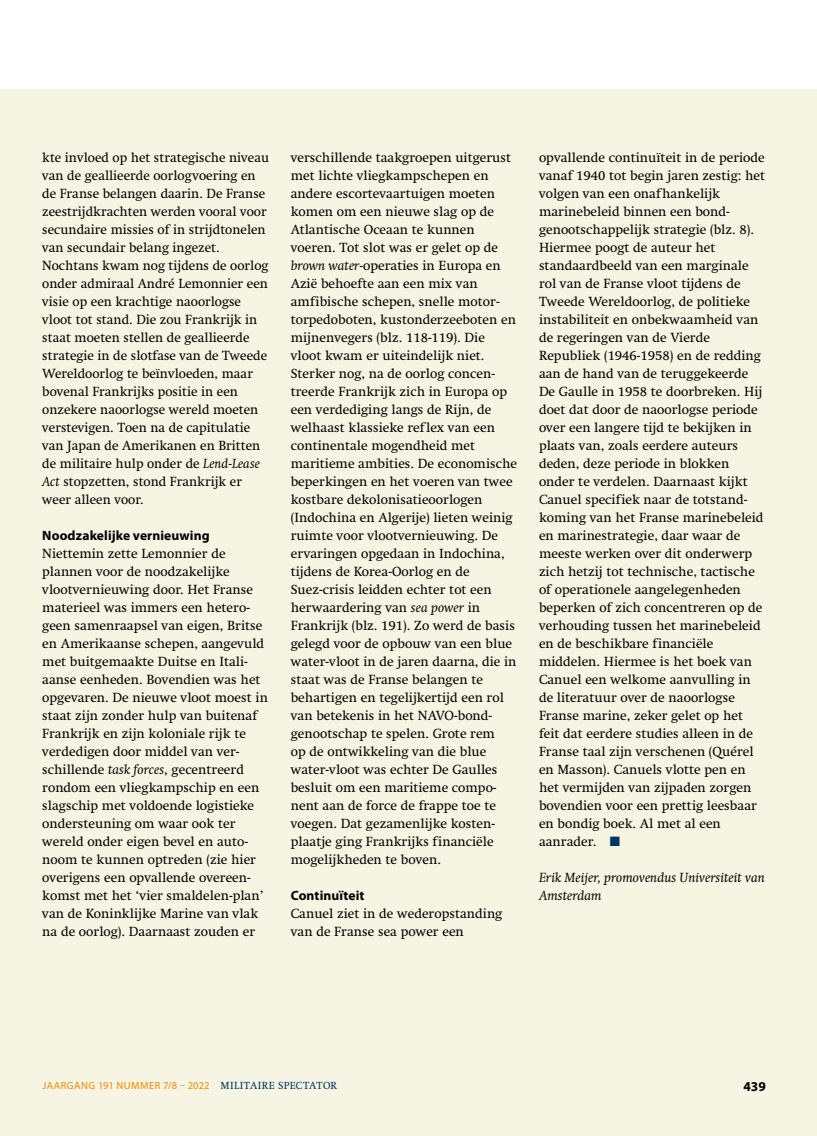
<style>
.page{position:relative;width:817px;height:1136px;background:#fff}
.page>*{position:absolute;margin:0;border:0;box-sizing:border-box;transform-origin:0 0}
.t1{font:13.5px/18px "Swift LT Std";color:#000}
.t2{font:italic 13.5px/18px "Swift LT Std";color:#000}
.t3{font:700 13.5px "Myriad Pro";letter-spacing:.005em;color:#000}
.t4{font:10.5px "Myriad Pro";letter-spacing:.045em;color:#f38a00}
.s1{font-style:italic}
.s2{color:#00355f}
.s3{font-family:"Swift LT Std";color:#00355f}
</style>
<div class="page">
<div style="left:0;top:89px;width:816px;height:1046px;background:#f6f4e2"></div>
<p class="t1" style="left:42px;top:149px;width:228px">kte invloed op het strategische niveau van de geallieerde oorlogvoering en de Franse belangen daarin. De Franse zeestrijdkrachten werden vooral voor secundaire missies of in strijdtonelen van secundair belang ingezet.<br>Nochtans kwam nog tijdens de oorlog onder admiraal André Lemonnier een visie op een krachtige naoorlogse vloot tot stand. Die zou Frankrijk in staat moeten stellen de geallieerde strategie in de slotfase van de Tweede Wereldoorlog te beïnvloeden, maar bovenal Frankrijks positie in een onzekere naoorlogse wereld moeten verstevigen. Toen na de capitulatie van Japan de Amerikanen en Britten de militaire hulp onder de <span class="s1">Lend-Lease Act</span> stopzetten, stond Frankrijk er weer alleen voor.</p>
<p class="t3" style="left:42px;top:527px;width:169px">Noodzakelijke vernieuwing</p>
<p class="t1" style="left:42px;top:545px;width:227px">Niettemin zette Lemonnier de plannen voor de noodzakelijke vlootvernieuwing door. Het Franse materieel was immers een hetero&shy;geen samenraapsel van eigen, Britse en Amerikaanse schepen, aangevuld met buitgemaakte Duitse en Itali&shy;aanse eenheden. Bovendien was het opgevaren. De nieuwe vloot moest in staat zijn zonder hulp van buitenaf Frankrijk en zijn koloniale rijk te verdedigen door middel van ver&shy;schillende <span class="s1">task forces</span>, gecentreerd rondom een vliegkampschip en een slagschip met voldoende logistieke ondersteuning om waar ook ter wereld onder eigen bevel en auto&shy;noom te kunnen optreden (zie hier overigens een opvallende overeen&shy;komst met het ‘vier smaldelen-plan’ van de Koninklijke Marine van vlak na de oorlog). Daarnaast zouden er</p>
<p class="t1" style="left:291px;top:149px;width:228px">verschillende taakgroepen uitgerust met lichte vliegkampschepen en andere escortevaartuigen moeten komen om een nieuwe slag op de Atlantische Oceaan te kunnen voeren. Tot slot was er gelet op de <span class="s1">brown water-</span>operaties in Europa en Azië behoefte aan een mix van amfibische schepen, snelle motor&shy;torpedoboten, kustonderzeeboten en mijnenvegers (blz. 118-119). Die vloot kwam er uiteindelijk niet.<br>Sterker nog, na de oorlog concen&shy;treerde Frankrijk zich in Europa op een verdediging langs de Rijn, de welhaast klassieke reflex van een continentale mogendheid met maritieme ambities. De economische beperkingen en het voeren van twee kostbare dekolonisatieoorlogen (Indochina en Algerije) lieten weinig ruimte voor vlootvernieuwing. De ervaringen opgedaan in Indochina, tijdens de Korea-Oorlog en de Suez-crisis leidden echter tot een herwaardering van <span class="s1">sea power</span> in Frankrijk (blz. 191). Zo werd de basis gelegd voor de opbouw van een blue water-vloot in de jaren daarna, die in staat was de Franse belangen te behartigen en tegelijkertijd een rol van betekenis in het NAVO-bond&shy;genootschap te spelen. Grote rem<br>op de ontwikkeling van die blue water-vloot was echter De Gaulles besluit om een maritieme compo&shy;nent aan de force de frappe toe te voegen. Dat gezamenlijke kosten&shy;plaatje ging Frankrijks financiële mogelijkheden te boven.</p>
<p class="t3" style="left:291px;top:886px;width:75px">Continuïteit</p>
<p class="t1" style="left:291px;top:904px;width:213px">Canuel ziet in de wederopstanding van de Franse sea power een</p>
<p class="t1" style="left:539px;top:148px;width:228px">opvallende continuïteit in de periode vanaf 1940 tot begin jaren zestig: het volgen van een onafhankelijk marinebeleid binnen een bond&shy;genootschappelijk strategie (blz. 8).<br>Hiermee poogt de auteur het standaardbeeld van een marginale rol van de Franse vloot tijdens de Tweede Wereldoorlog, de politieke instabiliteit en onbekwaamheid van de regeringen van de Vierde Republiek (1946-1958) en de redding aan de hand van de teruggekeerde De Gaulle in 1958 te doorbreken. Hij doet dat door de naoorlogse periode over een langere tijd te bekijken in plaats van, zoals eerdere auteurs deden, deze periode in blokken onder te verdelen. Daarnaast kijkt Canuel specifiek naar de totstand&shy;koming van het Franse marinebeleid en marinestrategie, daar waar de meeste werken over dit onderwerp zich hetzij tot technische, tactische of operationele aangelegenheden beperken of zich concentreren op de verhouding tussen het marinebeleid en de beschikbare financiële middelen. Hiermee is het boek van Canuel een welkome aanvulling in de literatuur over de naoorlogse Franse marine, zeker gelet op het feit dat eerdere studies alleen in de Franse taal zijn verschenen (Quérel en Masson). Canuels vlotte pen en het vermijden van zijpaden zorgen bovendien voor een prettig leesbaar en bondig boek. Al met al een aanrader. <span class="s2">■</span></p>
<p class="t2" style="left:539px;top:868px;width:227px">Erik Meijer, promovendus Universiteit van<br>Amsterdam</p>
<p class="t4" style="left:43px;top:1078px;width:296px">JAARGANG 191 NUMMER 7/8 – 2022 <span class="s3">MILITAIRE SPECTATOR</span></p>
<p class="t3" style="left:743px;top:1077px;width:24px">439</p>
</div>
